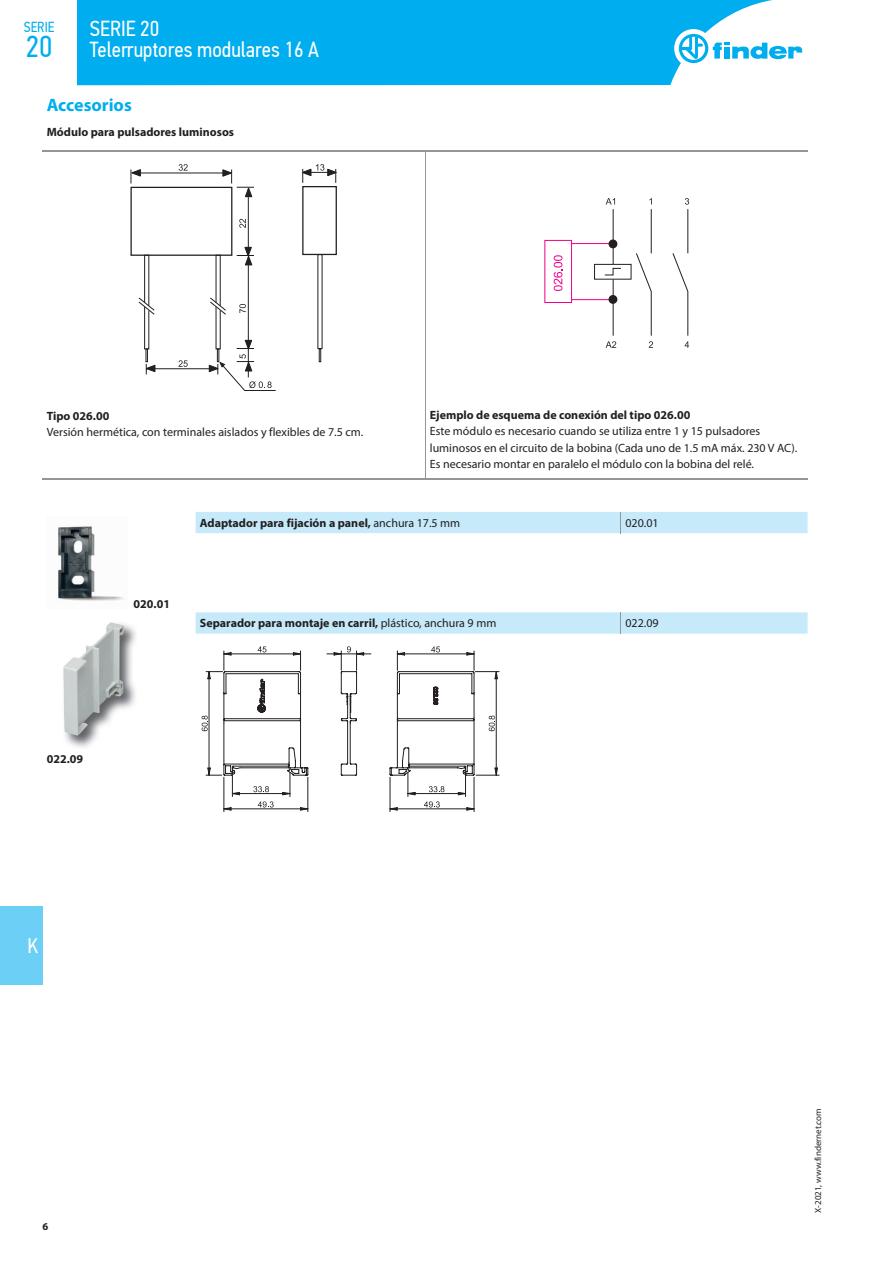
<style>
.page{position:relative;width:893px;height:1263px;background:#fff}
.page>*{position:absolute;margin:0;border:0;box-sizing:border-box;transform-origin:0 0}
.t1{font:30.3px "PF Din Text Cond Pro";color:#00aeef}
.t2{font:21.75px/21px "PF Din Text Cond Pro";color:#fff}
.t3{font:21px "PF Din Text Cond Pro";color:#fff}
.t4{font:700 18px "Myriad Pro";color:#00aeef}
.t5{font:14.55px "PF Din Text Cond Pro";color:#00aeef}
.t6{font:12px/16.2px "Myriad Pro";color:#231f20}
.t7{font:700 12px "Myriad Pro";color:#231f20}
.t8{font:700 10.5px "Myriad Pro";color:#231f20}
.t9{font:9px "Myriad Pro";color:#231f20}
.s1{font-weight:400}
</style>
<div class="page">
<div style="left:0;top:906px;width:43px;height:78px;background:#6bcff6"></div>
<hr style="left:43px;top:151px;width:382px;height:1px;background:#939598">
<hr style="left:43px;top:478px;width:382px;height:1px;background:#939598">
<hr style="left:425px;top:151px;width:383px;height:1px;background:#939598">
<hr style="left:425px;top:478px;width:383px;height:1px;background:#939598">
<hr style="left:425px;top:152px;width:1px;height:326px;background:#939598">
<hr style="left:248px;top:189px;width:1px;height:65px;background:#231f20">
<hr style="left:134px;top:173px;width:94px;height:1px;background:#231f20">
<svg style="left:239px;top:219px;width:7px;height:9px"></svg>
<svg style="left:222px;top:169px;width:32px;height:29px"></svg>
<svg style="left:130px;top:169px;width:12px;height:14px"></svg>
<svg style="left:179px;top:164px;width:9px;height:7px"></svg>
<div style="left:302px;top:186px;width:35px;height:69px;border:1px solid #231f20"></div>
<svg style="left:302px;top:164px;width:35px;height:19px"></svg>
<div style="left:130px;top:187px;width:102px;height:69px;border:1px solid #231f20"></div>
<svg style="left:319px;top:348px;width:2px;height:14px"></svg>
<svg style="left:138px;top:246px;width:138px;height:145px"></svg>
<div style="left:544px;top:240px;width:28px;height:63px;border:1px solid #ed028c"></div>
<svg style="left:554px;top:255px;width:8px;height:36px"></svg>
<hr style="left:571px;top:299px;width:42px;height:1px;background:#ed028c">
<hr style="left:572px;top:243px;width:41px;height:1px;background:#ed028c">
<svg style="left:604px;top:198px;width:85px;height:150px"></svg>
<div style="left:609px;top:240px;width:8px;height:8px;background:#231f20;border-radius:50%"></div>
<div style="left:608px;top:239px;width:9px;height:9px;border:1px solid #231f20;border-radius:50%"></div>
<div style="left:609px;top:296px;width:8px;height:7px;background:#231f20;border-radius:50%"></div>
<div style="left:608px;top:295px;width:9px;height:9px;border:1px solid #231f20;border-radius:50%"></div>
<div style="left:594px;top:264px;width:37px;height:16px;border:1px solid #231f20"></div>
<svg style="left:196px;top:512px;width:611px;height:122px"></svg>
<svg style="left:620px;top:612px;width:1px;height:22px"></svg>
<svg style="left:620px;top:512px;width:1px;height:21px"></svg>
<img style="left:58px;top:526px;width:65px;height:75px">
<img style="left:65px;top:624px;width:71px;height:123px">
<img style="left:63px;top:622px;width:61px;height:114px">
<hr style="left:224px;top:777px;width:1px;height:35px;background:#231f20">
<hr style="left:308px;top:777px;width:1px;height:35px;background:#231f20">
<hr style="left:390px;top:777px;width:1px;height:35px;background:#231f20">
<hr style="left:474px;top:777px;width:1px;height:35px;background:#231f20">
<svg style="left:202px;top:646px;width:297px;height:164px"></svg>
<hr style="left:390px;top:808px;width:84px;height:1px;background:#231f20">
<div style="left:77px;top:0;width:695px;height:85px;background:#00aeef"></div>
<div style="left:674px;top:29px;width:39px;height:39px;background:#fff;border-radius:50%"></div>
<svg style="left:679px;top:34px;width:124px;height:29px"></svg>
<p class="t5" style="left:24px;top:19px;width:32px">SERIE</p>
<h1 class="t1" style="left:26px;top:28px;width:28px">20</h1>
<h2 class="t2" style="left:90px;top:18px;width:231px">SERIE 20<br>Telerruptores modulares 16 A</h2>
<h3 class="t4" style="left:47px;top:93px;width:87px">Accesorios</h3>
<p class="t7" style="left:47px;top:124px;width:189px">Módulo para pulsadores luminosos</p>
<p class="t7" style="left:47px;top:408px;width:64px">Tipo 026.00</p>
<p class="t6" style="left:47px;top:423px;width:318px">Versión hermética, con terminales aislados y flexibles de 7.5 cm.</p>
<p class="t7" style="left:430px;top:407px;width:262px">Ejemplo de esquema de conexión del tipo 026.00</p>
<p class="t6" style="left:430px;top:423px;width:369px">Este módulo es necesario cuando se utiliza entre 1 y 15 pulsadores luminosos en el circuito de la bobina (Cada uno de 1.5 mA máx. 230 V AC).<br>Es necesario montar en paralelo el módulo con la bobina del relé.</p>
<p class="t7" style="left:47px;top:751px;width:38px">022.09</p>
<p class="t7" style="left:134px;top:596px;width:38px">020.01</p>
<p class="t7" style="left:200px;top:515px;width:262px">Adaptador para fijación a panel, <span class="s1">anchura 17.5 mm</span></p>
<p class="t6" style="left:625px;top:515px;width:35px">020.01</p>
<p class="t7" style="left:200px;top:616px;width:298px">Separador para montaje en carril, <span class="s1">plástico, anchura 9 mm</span></p>
<p class="t6" style="left:625px;top:615px;width:35px">022.09</p>
<h3 class="t3" style="left:27px;top:933px;width:12px">K</h3>
<p class="t8" style="left:43px;top:1219px;width:7px">6</p>
<p class="t9" style="left:812px;top:1213px;width:106px;rotate:-90deg">X-2021, www.findernet.com</p>
</div>
